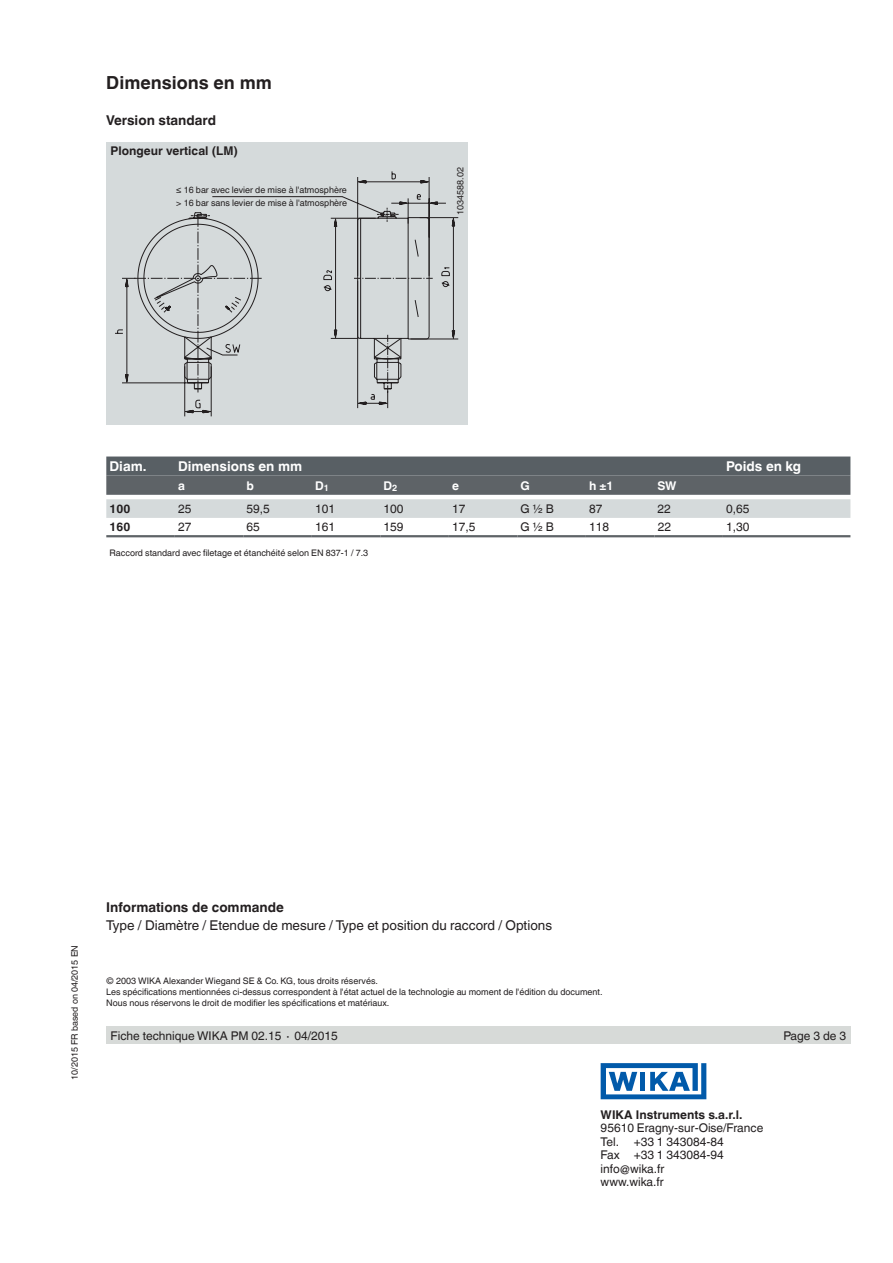
<style>
.page{position:relative;width:893px;height:1263px;background:#fff}
.page>*{position:absolute;margin:0;border:0;box-sizing:border-box;transform-origin:0 0}
.t1{font:700 18px "Helvetica World";color:#231f20}
.t2{font:13.5px "Helvetica World";color:#231f20}
.t3{font:700 13.5px "Helvetica World";color:#231f20}
.t4{font:700 13.5px "Helvetica World";color:#fff}
.t5{font:12px/13.5px "Helvetica World";color:#231f20}
.t6{font:700 12px "Helvetica World";color:#231f20}
.t7{font:700 12px "Helvetica World";color:#fff}
.t8{font:9px/10.5px "Helvetica World";color:#231f20}
</style>
<div class="page">
<div style="left:106px;top:142px;width:362px;height:283px;background:#d5dadb"></div>
<svg style="left:115px;top:177px;width:344px;height:240px"></svg>
<svg style="left:137px;top:210px;width:293px;height:180px"></svg>
<hr style="left:212px;top:196px;width:130px;height:1px;background:#231f20">
<svg style="left:392px;top:171px;width:4px;height:8px"></svg>
<svg style="left:601px;top:1063px;width:105px;height:36px"></svg>
<div style="left:106px;top:1027px;width:744px;height:17px;background:#d7dad8"></div>
<svg style="left:106px;top:456px;width:744px;height:62px;background:#8d9295"></svg>
<hr style="left:106px;top:535px;width:69px;height:2px;background:#5e6367">
<hr style="left:175px;top:535px;width:68px;height:2px;background:#5e6367">
<hr style="left:243px;top:535px;width:69px;height:2px;background:#5e6367">
<hr style="left:312px;top:535px;width:68px;height:2px;background:#5e6367">
<hr style="left:380px;top:535px;width:69px;height:2px;background:#5e6367">
<hr style="left:449px;top:535px;width:68px;height:2px;background:#5e6367">
<hr style="left:517px;top:535px;width:69px;height:2px;background:#5e6367">
<hr style="left:586px;top:535px;width:68px;height:2px;background:#5e6367">
<hr style="left:654px;top:535px;width:69px;height:2px;background:#5e6367">
<hr style="left:723px;top:535px;width:127px;height:2px;background:#5e6367">
<h1 class="t1" style="left:106px;top:73px;width:167px">Dimensions en mm</h1>
<h2 class="t3" style="left:106px;top:113px;width:111px">Version standard</h2>
<h3 class="t6" style="left:111px;top:144px;width:129px">Plongeur vertical (LM)</h3>
<p class="t8" style="left:176px;top:183px;width:172px;line-height:13.5px">≤ 16 bar avec levier de mise à l'atmosphère &gt; 16 bar sans levier de mise à l'atmosphère</p>
<p class="t8" style="left:455px;top:215px;width:49px;rotate:-90deg">1034588.02</p>
<h2 class="t4" style="left:109px;top:458px;width:39px">Diam.</h2>
<h2 class="t4" style="left:178px;top:458px;width:126px">Dimensions en mm</h2>
<h2 class="t4" style="left:726px;top:458px;width:77px">Poids en kg</h2>
<h3 class="t7" style="left:178px;top:478px;width:8px">a</h3>
<h3 class="t7" style="left:247px;top:478px;width:9px">b</h3>
<h3 class="t7" style="left:315px;top:478px;width:15px">D<sub>1</sub></h3>
<h3 class="t7" style="left:384px;top:478px;width:15px">D<sub>2</sub></h3>
<h3 class="t7" style="left:452px;top:478px;width:8px">e</h3>
<h3 class="t7" style="left:521px;top:478px;width:11px">G</h3>
<h3 class="t7" style="left:589px;top:478px;width:26px">h ±1</h3>
<h3 class="t7" style="left:658px;top:478px;width:21px">SW</h3>
<h3 class="t6" style="left:110px;top:502px;width:22px">100</h3>
<h3 class="t5" style="left:178px;top:502px;width:15px">25</h3>
<h3 class="t5" style="left:247px;top:502px;width:25px">59,5</h3>
<h3 class="t5" style="left:315px;top:502px;width:22px">101</h3>
<h3 class="t5" style="left:384px;top:502px;width:22px">100</h3>
<h3 class="t5" style="left:452px;top:502px;width:15px">17</h3>
<h3 class="t5" style="left:521px;top:502px;width:35px">G ½ B</h3>
<h3 class="t5" style="left:589px;top:502px;width:15px">87</h3>
<h3 class="t5" style="left:658px;top:502px;width:15px">22</h3>
<h3 class="t5" style="left:726px;top:502px;width:25px">0,65</h3>
<h3 class="t6" style="left:110px;top:520px;width:22px">160</h3>
<h3 class="t5" style="left:178px;top:520px;width:15px">27</h3>
<h3 class="t5" style="left:247px;top:520px;width:15px">65</h3>
<h3 class="t5" style="left:315px;top:520px;width:22px">161</h3>
<h3 class="t5" style="left:384px;top:520px;width:22px">159</h3>
<h3 class="t5" style="left:452px;top:520px;width:25px">17,5</h3>
<h3 class="t5" style="left:521px;top:520px;width:35px">G ½ B</h3>
<h3 class="t5" style="left:589px;top:520px;width:22px">118</h3>
<h3 class="t5" style="left:658px;top:520px;width:15px">22</h3>
<h3 class="t5" style="left:726px;top:520px;width:25px">1,30</h3>
<p class="t8" style="left:109px;top:548px;width:260px">Raccord standard avec filetage et étanchéité selon EN 837-1 / 7.3</p>
<p class="t8" style="left:69px;top:1080px;width:136px;rotate:-90deg">10/2015 FR based on 04/2015 EN</p>
<h2 class="t3" style="left:106px;top:899px;width:179px">Informations de commande</h2>
<h2 class="t2" style="left:106px;top:917px;width:447px">Type / Diamètre / Etendue de mesure / Type et position du raccord / Options</h2>
<p class="t8" style="left:106px;top:976px;width:498px">© 2003 WIKA Alexander Wiegand SE &amp; Co. KG, tous droits réservés.<br>Les spécifications mentionnées ci-dessus correspondent à l'état actuel de la technologie au moment de l'édition du document.<br>Nous nous réservons le droit de modifier les spécifications et matériaux.</p>
<h3 class="t5" style="left:111px;top:1029px;width:229px">Fiche technique WIKA PM 02.15 ∙ 04/2015</h3>
<h3 class="t5" style="left:783px;top:1029px;width:64px">Page 3 de 3</h3>
<h3 class="t6" style="left:601px;top:1107px;width:143px">WIKA Instruments s.a.r.l.</h3>
<h3 class="t5" style="left:601px;top:1121px;width:164px">95610 Eragny-sur-Oise/France<br>Tel. +33 1 343084-84<br>Fax +33 1 343084-94 info@wika.fr<br>www.wika.fr</h3>
</div>
